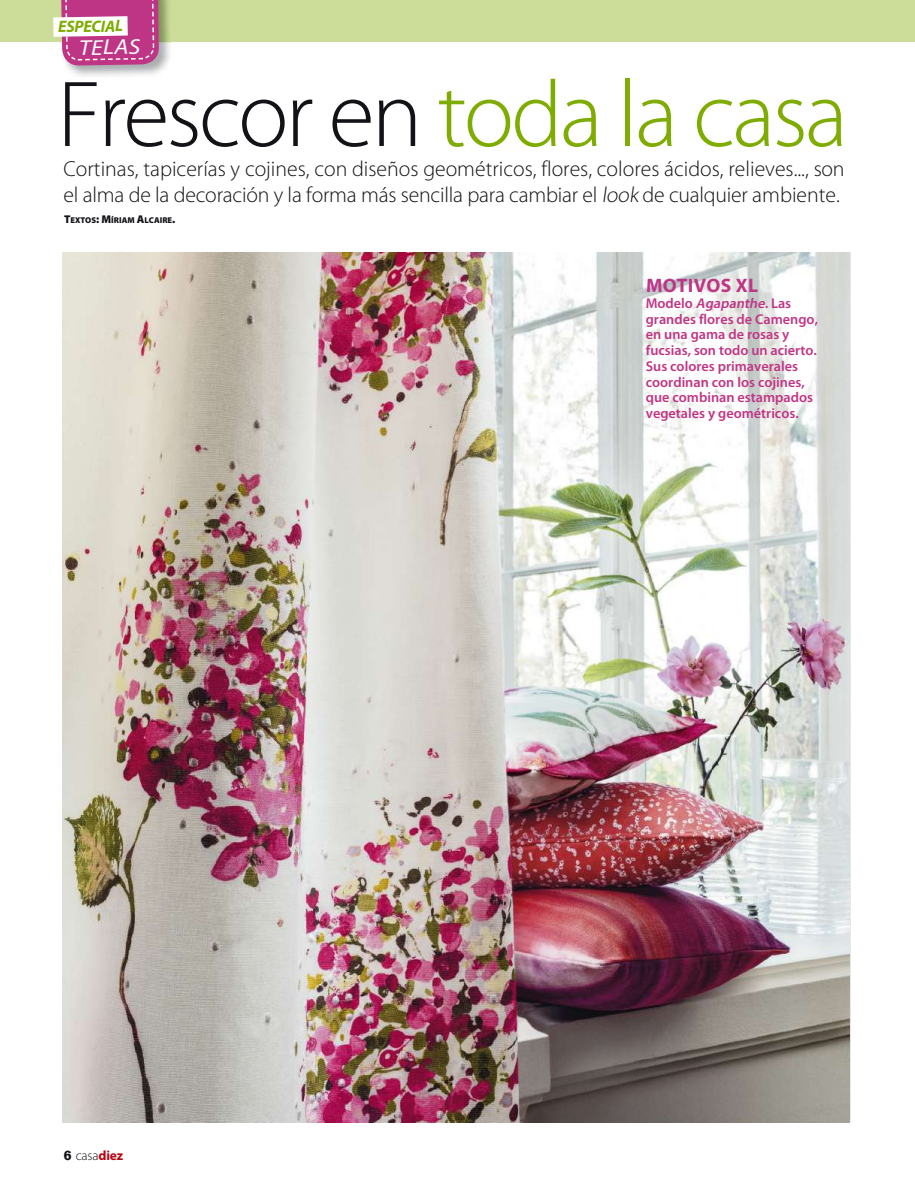
<style>
.page{position:relative;width:915px;height:1191px;background:#fff}
.page>*{position:absolute;margin:0;border:0;box-sizing:border-box;transform-origin:0 0}
.t1{font:300 94.5px "Myriad Pro";letter-spacing:-.03em;color:#7eac00}
.t2{font:300 21.75px/25.5px "Myriad Pro";color:#141216}
.t3{font:italic 21.6px "Myriad Pro";color:#fff;scale:1.15 1}
.t4{font:700 19.5px "Myriad Pro";letter-spacing:.02em;color:#bf3585}
.t5{font:italic 700 16.5px "Myriad Pro";color:#7eac00}
.t6{font:600 14.25px/15.8px "Myriad Pro";color:#bf3585}
.t7{font:300 13.5px "Myriad Pro";color:#141216}
.t8{font:900 8.4px "Myriad Pro";color:#141216}
.s1{color:#141216}
.s2{font-size:11.25px}
.s3{font-family:"Folio Std";font-weight:700}
.s4{font-weight:700;color:#b80511}
.s5{font-style:italic}
</style>
<div class="page">
<div style="left:0;top:0;width:914px;height:42px;background:#ccdc99"></div>
<img style="left:63px;top:252px;width:785px;height:870px">
<img style="left:67px;top:0;width:105px;height:76px">
<svg style="left:53px;top:0;width:106px;height:66px"></svg>
<p class="t5" style="left:58px;top:17px;width:66px;rotate:-1deg">ESPECIAL</p>
<p class="t3" style="left:79px;top:35px;width:55px;rotate:-1deg">TELAS</p>
<p class="t1" style="left:57px;top:79px;width:791px"><span class="s1">Frescor en</span> toda la casa</p>
<p class="t2" style="left:63px;top:158px;width:782px">Cortinas, tapicerías y cojines, con diseños geométricos, flores, colores ácidos, relieves..., son el alma de la decoración y la forma más sencilla para cambiar el look de cualquier ambiente.</p>
<p class="t8" style="left:64px;top:215px;width:113px"><span class="s2">T</span>EXTOS<span class="s2">: M</span>ÍRIAM <span class="s2">A</span>LCAIRE<span class="s2">.</span></p>
<p class="t7" style="left:64px;top:1150px;width:61px"><span class="s3">6</span> casa<span class="s4">diez</span></p>
<p class="t4" style="left:645px;top:274px;width:113px">MOTIVOS XL</p>
<p class="t6" style="left:645px;top:296px;width:174px">M o d e l o <span class="s5">Agapanthe.</span>L a s grandes flores de Camengo, en una gama de rosas y fucsias, son todo un acierto.<br>Sus colores primaverales coordinan con los cojines, que combinan estampados vegetales y geométricos.</p>
</div>
